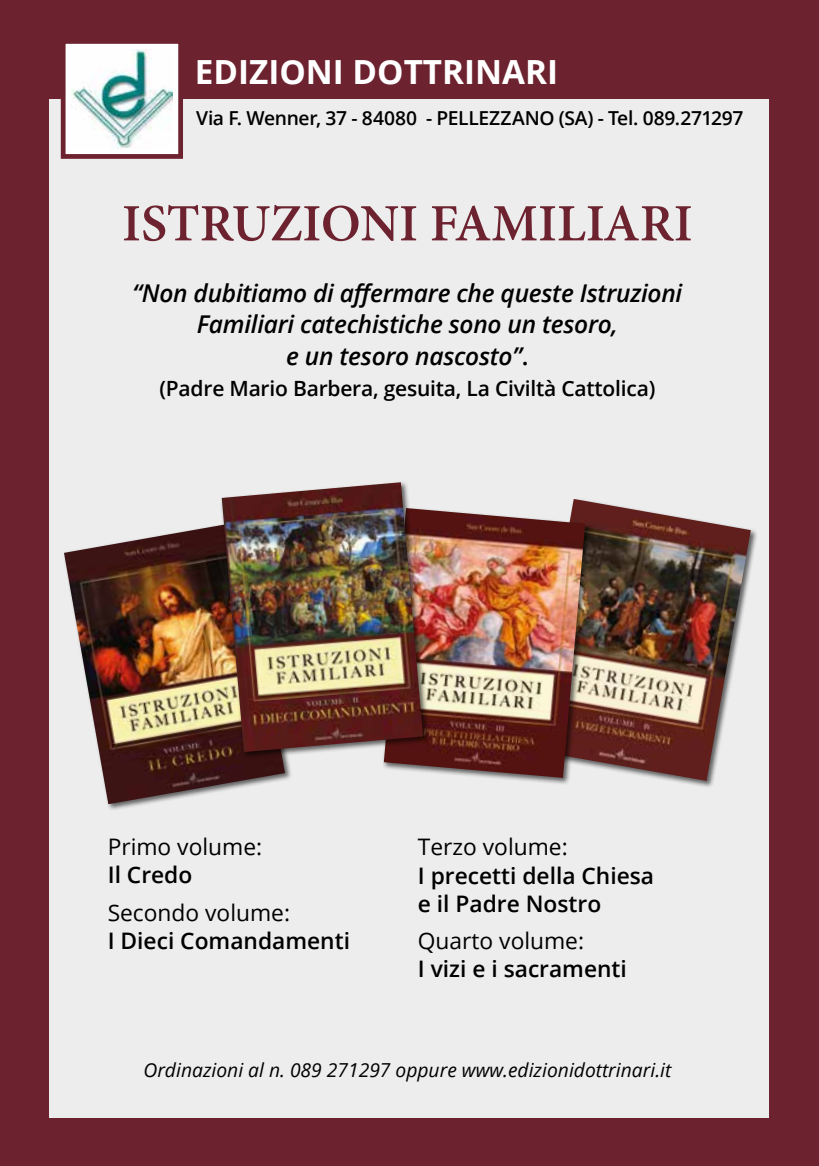
<style>
.page{position:relative;width:819px;height:1166px;background:#6d232f}
.page>*{position:absolute;margin:0;border:0;box-sizing:border-box;transform-origin:0 0}
.t1{font:600 52.5px "Minion Pro";color:#6d232f}
.t2{font:700 33.25px "Open Sans";color:#fff}
.t3{font:italic 600 24.5px/31.5px "Open Sans";letter-spacing:-.01em;color:#000;text-align:center}
.t4{font:600 22.75px/28px "Open Sans";color:#000}
.t5{font:22.75px "Open Sans";color:#000}
.t6{font:600 21px "Open Sans";letter-spacing:-.01em;color:#000}
.t7{font:italic 19.25px "Open Sans";color:#000}
.t8{font:600 19.25px "Open Sans";letter-spacing:-.015em;color:#000}
.s1{font-style:normal}
</style>
<div class="page">
<div style="left:50px;top:99px;width:719px;height:1018px;background:#ededed"></div>
<svg style="left:60px;top:43px;width:123px;height:116px;background:#ccd2d3"></svg>
<div style="left:527px;top:497px;width:230px;height:291px;background:#000;opacity:.6"></div>
<img style="left:529px;top:499px;width:221px;height:282px">
<div style="left:62px;top:520px;width:230px;height:291px;background:#000;opacity:.6"></div>
<img style="left:64px;top:522px;width:221px;height:282px">
<div style="left:382px;top:506px;width:210px;height:279px;background:#000;opacity:.6"></div>
<img style="left:384px;top:508px;width:201px;height:270px">
<div style="left:220px;top:481px;width:210px;height:278px;background:#000;opacity:.6"></div>
<img style="left:222px;top:482px;width:201px;height:270px">
<h2 class="t2" style="left:195px;top:49px;width:365px">EDIZIONI DOTTRINARI</h2>
<p class="t8" style="left:196px;top:105px;width:549px">Via F. Wenner, 37 - 84080 - PELLEZZANO (SA) - Tel. 089.271297</p>
<h1 class="t1" style="left:122px;top:187px;width:572px">ISTRUZIONI FAMILIARI</h1>
<p class="t3" style="left:132px;top:277px;width:551px">“Non dubitiamo di affermare che queste Istruzioni<br>Familiari catechistiche sono un tesoro,<br>e un tesoro nascosto”<span class="s1">.</span></p>
<p class="t6" style="left:159px;top:374px;width:497px">(Padre Mario Barbera, gesuita, La Civiltà Cattolica)</p>
<p class="t5" style="left:108px;top:831px;width:156px">Primo volume:</p>
<p class="t4" style="left:108px;top:861px;width:86px">Il Credo</p>
<p class="t5" style="left:108px;top:897px;width:184px">Secondo volume:</p>
<p class="t4" style="left:108px;top:926px;width:244px">I Dieci Comandamenti</p>
<p class="t5" style="left:418px;top:831px;width:151px">Terzo volume:</p>
<p class="t4" style="left:418px;top:861px;width:238px">I precetti della Chiesa e il Padre Nostro</p>
<p class="t5" style="left:418px;top:925px;width:168px">Quarto volume:</p>
<p class="t4" style="left:418px;top:955px;width:210px">I vizi e i sacramenti</p>
<p class="t7" style="left:143px;top:1057px;width:529px">Ordinazioni al n. 089 271297 oppure www.edizionidottrinari.it</p>
</div>
